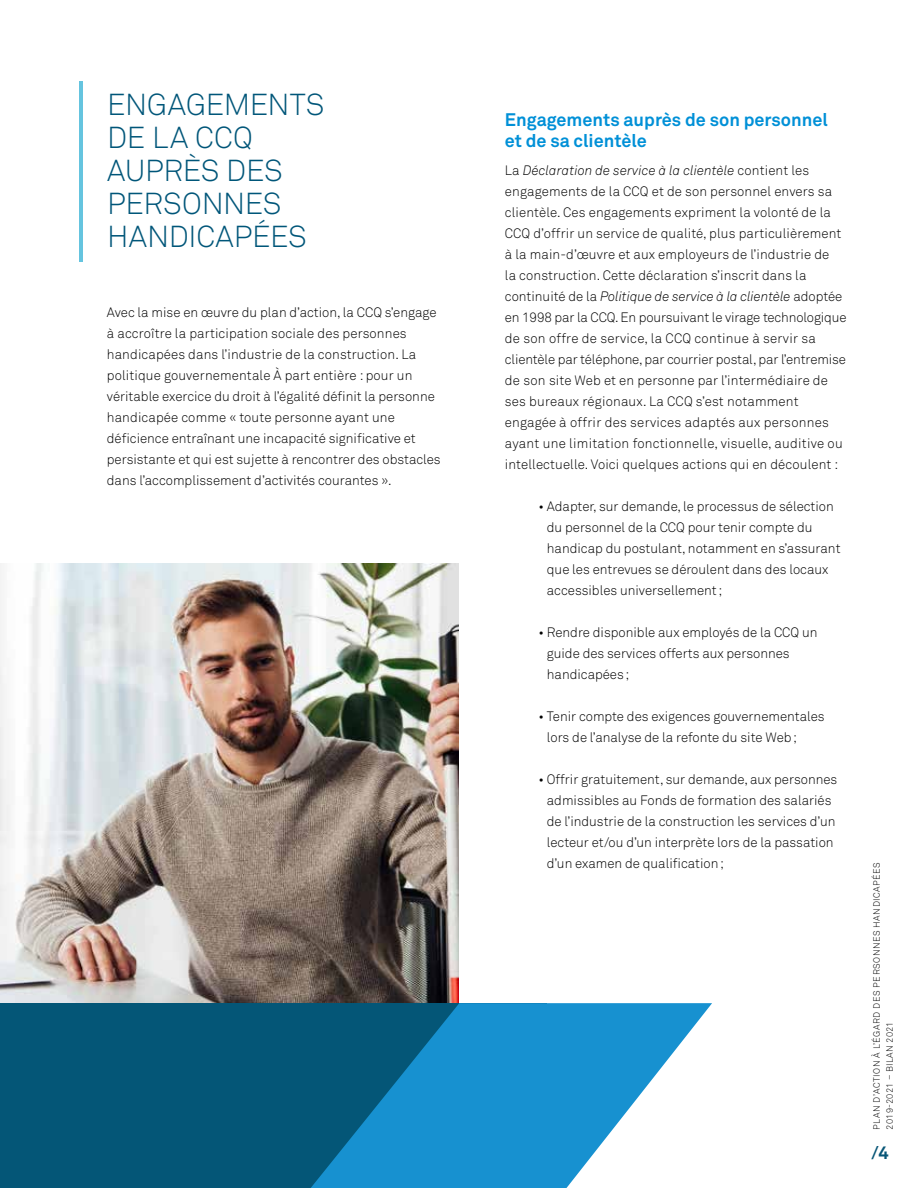
<style>
.page{position:relative;width:918px;height:1188px;background:#fff}
.page>*{position:absolute;margin:0;border:0;box-sizing:border-box;transform-origin:0 0}
.t1{font:300 30px/33px "Akkurat Pro";letter-spacing:-.005em;color:#005679}
.t2{font:700 18px/21px "Akkurat Pro";color:#0090d7}
.t3{font:700 18px "Akkurat Pro";color:#085677}
.t4{font:300 13.5px/21px "Akkurat Pro";color:#000}
.t5{font:300 9px/13.2px "Akkurat Pro";letter-spacing:.06em;color:#000}
.s1{font-style:italic}
</style>
<div class="page">
<img style="left:0;top:564px;width:458px;height:440px">
<div style="left:0;top:1004px;width:547px;height:184px;background:#045677"></div>
<svg style="left:311px;top:1003px;width:401px;height:185px;fill:#1791d0"></svg>
<hr style="left:79px;top:81px;width:3px;height:181px;background:#65c4df">
<h1 class="t1" style="left:107px;top:88px;width:219px">ENGAGEMENTS<br>DE LA CCQ<br>AUPRÈS DES<br>PERSONNES<br>HANDICAPÉES</h1>
<p class="t4" style="left:107px;top:302px;width:335px">Avec la mise en œuvre du plan d’action, la CCQ s’engage à accroître la participation sociale des personnes handicapées dans l’industrie de la construction. La politique gouvernementale À part entière : pour un véritable exercice du droit à l’égalité définit la personne handicapée comme « toute personne ayant une déficience entraînant une incapacité significative et persistante et qui est sujette à rencontrer des obstacles dans l’accomplissement d’activités courantes ».</p>
<h2 class="t2" style="left:505px;top:109px;width:325px">Engagements auprès de son personnel et de sa clientèle</h2>
<p class="t4" style="left:505px;top:160px;width:343px">La <span class="s1">Déclaration de service à la clientèle</span> contient les engagements de la CCQ et de son personnel envers sa clientèle. Ces engagements expriment la volonté de la CCQ d’offrir un service de qualité, plus particulièrement à la main-d’œuvre et aux employeurs de l’industrie de<br>la construction. Cette déclaration s’inscrit dans la continuité de la <span class="s1">Politique de service à la clientèle</span> adoptée en 1998 par la CCQ. En poursuivant le virage technologique de son offre de service, la CCQ continue à servir sa clientèle par téléphone, par courrier postal, par l’entremise de son site Web et en personne par l’intermédiaire de ses bureaux régionaux. La CCQ s’est notamment engagée à offrir des services adaptés aux personnes ayant une limitation fonctionnelle, visuelle, auditive ou intellectuelle. Voici quelques actions qui en découlent :</p>
<p class="t4" style="left:547px;top:496px;width:295px;text-indent:-8px">• Adapter, sur demande, le processus de sélection du personnel de la CCQ pour tenir compte du handicap du postulant, notamment en s’assurant que les entrevues se déroulent dans des locaux accessibles universellement;</p>
<p class="t4" style="left:547px;top:622px;width:272px;text-indent:-8px">• Rendre disponible aux employés de la CCQ un guide des services offerts aux personnes handicapées;</p>
<p class="t4" style="left:547px;top:706px;width:279px;text-indent:-8px">• Tenir compte des exigences gouvernementales lors de l’analyse de la refonte du site Web;</p>
<p class="t4" style="left:547px;top:769px;width:292px;text-indent:-8px">• Offrir gratuitement, sur demande, aux personnes admissibles au Fonds de formation des salariés de l’industrie de la construction les services d’un lecteur et/ou d’un interprète lors de la passation d’un examen de qualification;</p>
<p class="t5" style="left:870px;top:1130px;width:269px;rotate:-90deg">PLAN D’ACTION À L’ÉGARD DES PERSONNES HANDICAPÉES<br>2019-2021 – BILAN 2021</p>
<h2 class="t3" style="left:872px;top:1141px;width:19px">/4</h2>
</div>
